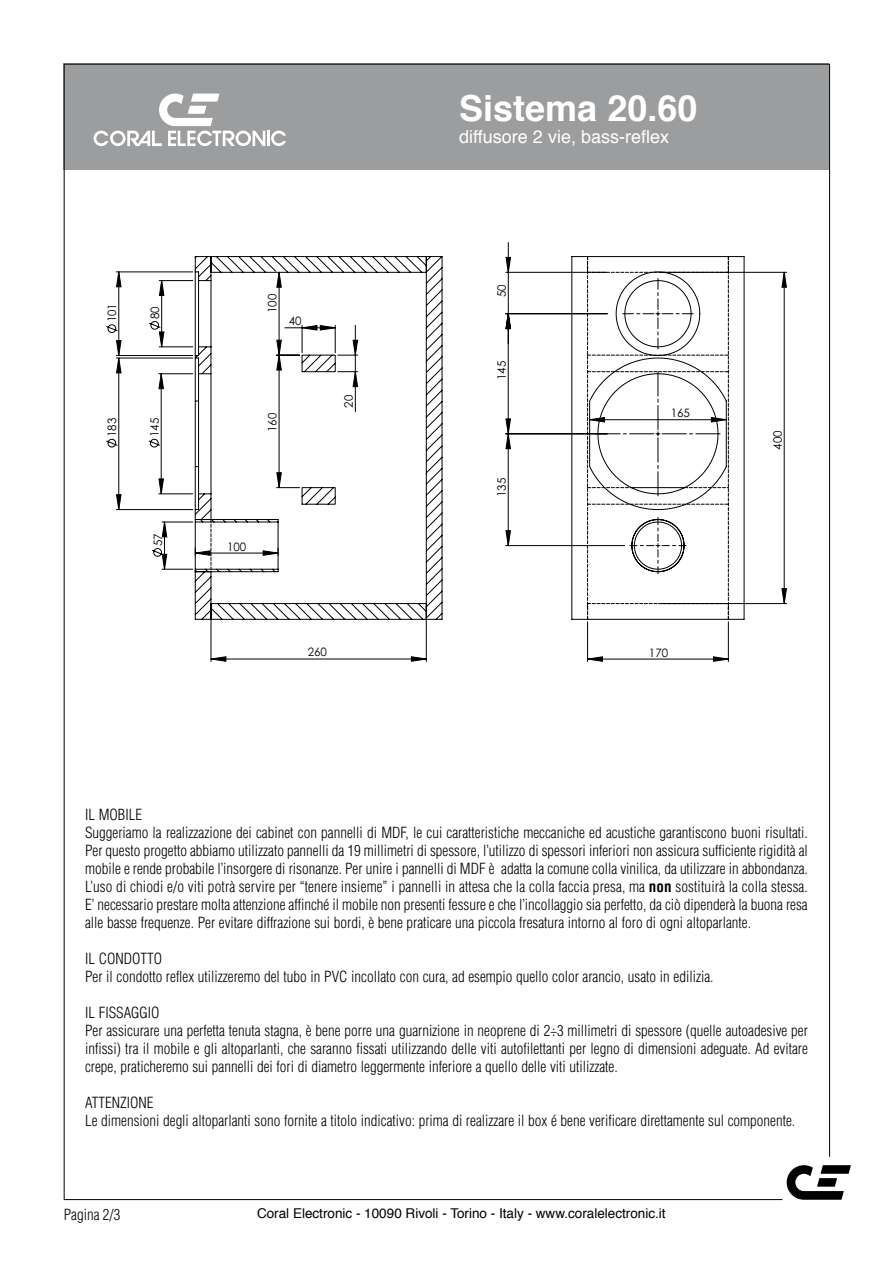
<style>
.page{position:relative;width:893px;height:1263px;background:#fff}
.page>*{position:absolute;margin:0;border:0;box-sizing:border-box;transform-origin:0 0}
.t1{font:700 36px "Helvetica";color:#fff}
.t2{font:18px "Helvetica";color:#fff}
.t3{font:300 condensed 15px/18px "Helvetica";color:#000}
.t4{font:13.5px "Helvetica";color:#000}
.t5{font:11.55px "Century Gothic";color:#000}
.s1{font-weight:700}
</style>
<div class="page">
<div style="left:64px;top:64px;width:765px;height:106px;background:#9c9d9f"></div>
<svg style="left:787px;top:1165px;width:64px;height:35px"></svg>
<hr style="left:64px;top:64px;width:1px;height:1135px;background:#000">
<hr style="left:829px;top:64px;width:1px;height:1093px;background:#000">
<hr style="left:64px;top:1199px;width:718px;height:1px;background:#000">
<hr style="left:64px;top:64px;width:765px;height:1px;background:#000">
<hr style="left:267px;top:131px;width:3px;height:15px;background:#fff">
<svg style="left:271px;top:131px;width:15px;height:15px"></svg>
<svg style="left:94px;top:94px;width:171px;height:52px"></svg>
<svg style="left:106px;top:257px;width:681px;height:400px"></svg>
<hr style="left:426px;top:606px;width:1px;height:55px;background:#000">
<hr style="left:116px;top:355px;width:77px;height:1px;background:#000">
<hr style="left:116px;top:272px;width:77px;height:1px;background:#000">
<hr style="left:116px;top:509px;width:77px;height:1px;background:#000">
<hr style="left:116px;top:358px;width:77px;height:1px;background:#000">
<hr style="left:159px;top:494px;width:34px;height:1px;background:#000">
<hr style="left:159px;top:373px;width:34px;height:1px;background:#000">
<hr style="left:508px;top:242px;width:1px;height:72px;background:#000">
<hr style="left:159px;top:347px;width:34px;height:1px;background:#000">
<hr style="left:159px;top:280px;width:34px;height:1px;background:#000">
<hr style="left:660px;top:272px;width:127px;height:1px;background:#000">
<hr style="left:660px;top:603px;width:127px;height:1px;background:#000">
<hr style="left:587px;top:622px;width:1px;height:39px;background:#000">
<hr style="left:728px;top:622px;width:1px;height:39px;background:#000">
<hr style="left:162px;top:522px;width:31px;height:1px;background:#000">
<hr style="left:162px;top:569px;width:31px;height:1px;background:#000">
<svg style="left:117px;top:272px;width:4px;height:238px"></svg>
<svg style="left:159px;top:374px;width:4px;height:120px"></svg>
<svg style="left:159px;top:281px;width:5px;height:66px"></svg>
<svg style="left:506px;top:272px;width:280px;height:332px"></svg>
<svg style="left:442px;top:257px;width:68px;height:231px"></svg>
<svg style="left:588px;top:657px;width:140px;height:4px"></svg>
<svg style="left:162px;top:522px;width:5px;height:47px"></svg>
<svg style="left:572px;top:256px;width:172px;height:363px"></svg>
<svg style="left:587px;top:257px;width:142px;height:362px"></svg>
<svg style="left:195px;top:256px;width:247px;height:364px"></svg>
<svg style="left:195px;top:519px;width:231px;height:142px"></svg>
<p class="t5" style="left:105px;top:322px;width:21px;rotate:-90deg">101</p>
<p class="t5" style="left:148px;top:319px;width:14px;rotate:-90deg">80</p>
<p class="t5" style="left:105px;top:437px;width:21px;rotate:-90deg">183</p>
<p class="t5" style="left:147px;top:437px;width:21px;rotate:-90deg">145</p>
<p class="t5" style="left:151px;top:546px;width:14px;rotate:-90deg">57</p>
<p class="t5" style="left:265px;top:313px;width:21px;rotate:-90deg">100</p>
<p class="t5" style="left:289px;top:314px;width:14px">40</p>
<p class="t5" style="left:265px;top:432px;width:21px;rotate:-90deg">160</p>
<p class="t5" style="left:342px;top:408px;width:14px;rotate:-90deg">20</p>
<p class="t5" style="left:227px;top:539px;width:21px">100</p>
<p class="t5" style="left:308px;top:645px;width:21px">260</p>
<h1 class="t1" style="left:459px;top:76px;width:240px">Sistema 20.60</h1>
<p class="t2" style="left:459px;top:121px;width:211px">diffusore 2 vie, bass-reflex</p>
<p class="t5" style="left:495px;top:297px;width:14px;rotate:-90deg">50</p>
<p class="t5" style="left:494px;top:380px;width:21px;rotate:-90deg">145</p>
<p class="t5" style="left:494px;top:497px;width:21px;rotate:-90deg">135</p>
<p class="t5" style="left:671px;top:406px;width:21px">165</p>
<p class="t5" style="left:649px;top:645px;width:21px">170</p>
<p class="t5" style="left:770px;top:449px;width:21px;rotate:-90deg">400</p>
<p class="t3" style="left:85px;top:805px;width:724px">IL MOBILE<br>Suggeriamo la realizzazione dei cabinet con pannelli di MDF, le cui caratteristiche meccaniche ed acustiche garantiscono buoni risultati.<br>Per questo progetto abbiamo utilizzato pannelli da 19 millimetri di spessore, l’utilizzo di spessori inferiori non assicura sufficiente rigidità al mobile e rende probabile l’insorgere di risonanze. Per unire i pannelli di MDF è̀ adatta la comune colla vinilica, da utilizzare in abbondanza.<br>L’uso di chiodi e/o viti potrà servire per “tenere insieme” i pannelli in attesa che la colla faccia presa, ma <span class="s1">non</span> sostituirà la colla stessa.<br>E’ necessario prestare molta attenzione affinché il mobile non presenti fessure e che l’incollaggio sia perfetto, da ciò dipenderà la buona resa alle basse frequenze. Per evitare diffrazione sui bordi, è bene praticare una piccola fresatura intorno al foro di ogni altoparlante.</p>
<p class="t3" style="left:85px;top:949px;width:630px">IL CONDOTTO<br>Per il condotto reflex utilizzeremo del tubo in PVC incollato con cura, ad esempio quello color arancio, usato in edilizia.</p>
<p class="t3" style="left:85px;top:1003px;width:724px">IL FISSAGGIO<br>Per assicurare una perfetta tenuta stagna, è bene porre una guarnizione in neoprene di 2÷3 millimetri di spessore (quelle autoadesive per infissi) tra il mobile e gli altoparlanti, che saranno fissati utilizzando delle viti autofilettanti per legno di dimensioni adeguate. Ad evitare crepe, praticheremo sui pannelli dei fori di diametro leggermente inferiore a quello delle viti utilizzate.</p>
<p class="t3" style="left:85px;top:1093px;width:712px">ATTENZIONE<br>Le dimensioni degli altoparlanti sono fornite a titolo indicativo: prima di realizzare il box é bene verificare direttamente sul componente.</p>
<p class="t3" style="left:64px;top:1205px;width:58px">Pagina 2/3</p>
<p class="t4" style="left:257px;top:1202px;width:410px">Coral Electronic - 10090 Rivoli - Torino - Italy - www.coralelectronic.it</p>
</div>
